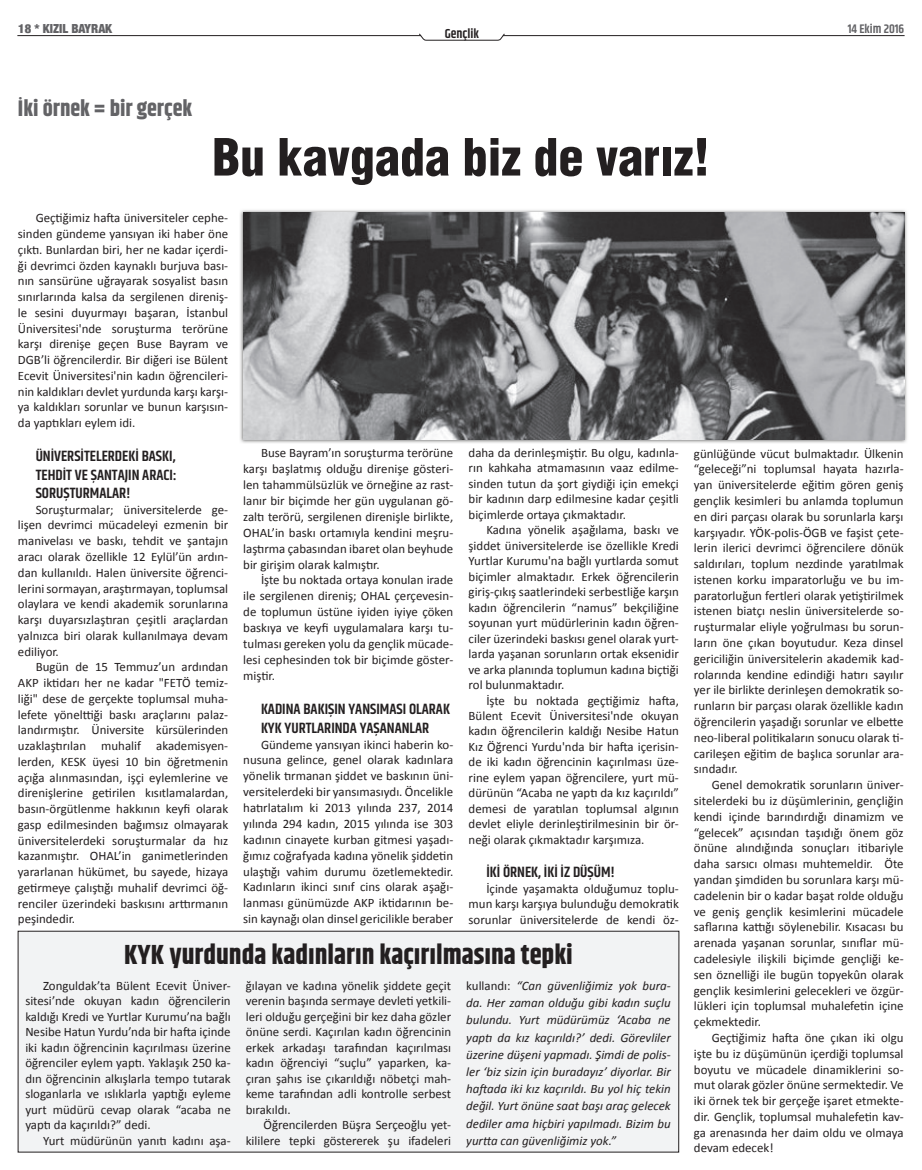
<style>
.page{position:relative;width:922px;height:1170px;background:#fff}
.page>*{position:absolute;margin:0;border:0;box-sizing:border-box;transform-origin:0 0}
.t1{font:900 condensed 50px "Helvetica";color:#231f20}
.t2{font:700 27.5px "Khand";color:#231f20}
.t3{font:700 22.5px "Khand";color:#636366}
.t4{font:600 15px/18.2px "Khand";color:#231f20;text-align:justify}
.t5{font:600 13.12px "Khand";color:#231f20}
.t6{font:12.88px/15.8px "Calibri";color:#231f20;text-align:justify}
.t7{font:italic 12.88px/17.2px "Calibri";color:#231f20;text-align:justify}
.t8{font:900 condensed 12.5px "Helvetica Neue";color:#636366}
.t9{font:600 12.5px "Khand";color:#636366}
.s1{font-style:normal}
</style>
<div class="page">
<hr style="left:18px;top:35px;width:402px;height:1px;background:#231f20">
<hr style="left:503px;top:35px;width:400px;height:1px;background:#231f20">
<svg style="left:419px;top:33px;width:85px;height:7px"></svg>
<img style="left:240px;top:210px;width:667px;height:233px">
<img style="left:243px;top:213px;width:661px;height:227px">
<div style="left:18px;top:930px;width:661px;height:222px;background:#f2f3f4"></div>
<p class="t8" style="left:18px;top:19px;width:95px">18 * KIZIL BAYRAK</p>
<p class="t9" style="left:847px;top:21px;width:58px">14 Ekim 2016</p>
<p class="t5" style="left:444px;top:25px;width:36px">Gençlik</p>
<h3 class="t3" style="left:18px;top:92px;width:176px">İki örnek = bir gerçek</h3>
<h1 class="t1" style="left:212px;top:126px;width:499px">Bu kavgada biz de varız!</h1>
<p class="t6" style="left:18px;top:210px;width:212px;text-indent:18px">Geçtiğimiz hafta üniversiteler cephe&shy;sinden gündeme yansıyan iki haber öne çıktı. Bunlardan biri, her ne kadar içerdi&shy;ği devrimci özden kaynaklı burjuva bası&shy;nın sansürüne uğrayarak sosyalist basın sınırlarında kalsa da sergilenen direniş&shy;le sesini duyurmayı başaran, İstanbul Üniversitesi'nde soruşturma terörüne karşı direnişe geçen Buse Bayram ve DGB’li öğrencilerdir. Bir diğeri ise Bülent Ecevit Üniversitesi'nin kadın öğrencileri&shy;nin kaldıkları devlet yurdunda karşı karşı&shy;ya kaldıkları sorunlar ve bunun karşısın&shy;da yaptıkları eylem idi.</p>
<p class="t4" style="left:36px;top:448px;width:142px">ÜNIVERSITELERDEKI BASKI, TEHDIT VE ŞANTAJIN ARACI:<br>SORUŞTURMALAR!</p>
<p class="t6" style="left:18px;top:501px;width:212px;text-indent:18px">Soruşturmalar; üniversitelerde ge&shy;lişen devrimci mücadeleyi ezmenin bir manivelası ve baskı, tehdit ve şantajın aracı olarak özellikle 12 Eylül’ün ardın&shy;dan kullanıldı. Halen üniversite öğrenci&shy;lerini sormayan, araştırmayan, toplumsal olaylara ve kendi akademik sorunlarına karşı duyarsızlaştıran çeşitli araçlardan yalnızca biri olarak kullanılmaya devam ediliyor.</p>
<p class="t6" style="left:18px;top:659px;width:212px;text-indent:18px">Bugün de 15 Temmuz’un ardından AKP iktidarı her ne kadar "FETÖ temiz&shy;liği" dese de gerçekte toplumsal muha&shy;lefete yönelttiği baskı araçlarını palaz&shy;landırmıştır. Üniversite kürsülerinden uzaklaştırılan muhalif akademisyen&shy;lerden, KESK üyesi 10 bin öğretmenin açığa alınmasından, işçi eylemlerine ve direnişlerine getirilen kısıtlamalardan, basın-örgütlenme hakkının keyfi olarak gasp edilmesinden bağımsız olmayarak üniversitelerdeki soruşturmalar da hız kazanmıştır. OHAL’in ganimetlerinden yararlanan hükümet, bu sayede, hizaya getirmeye çalıştığı muhalif devrimci öğ&shy;renciler üzerindeki baskısını arttırmanın peşindedir.</p>
<p class="t6" style="left:243px;top:445px;width:211px;text-indent:18px">Buse Bayram’ın soruşturma terörüne karşı başlatmış olduğu direnişe gösteri&shy;len tahammülsüzlük ve örneğine az rast&shy;lanır bir biçimde her gün uygulanan gö&shy;zaltı terörü, sergilenen direnişle birlikte, OHAL’in baskı ortamıyla kendini meşru&shy;laştırma çabasından ibaret olan beyhude bir girişim olarak kalmıştır.</p>
<p class="t6" style="left:243px;top:572px;width:211px;text-indent:18px">İşte bu noktada ortaya konulan irade ile sergilenen direniş; OHAL çerçevesin&shy;de toplumun üstüne iyiden iyiye çöken baskıya ve keyfi uygulamalara karşı tu&shy;tulması gereken yolu da gençlik mücade&shy;lesi cephesinden tok bir biçimde göster&shy;miştir.</p>
<p class="t4" style="left:261px;top:700px;width:190px">KADINA BAKIŞIN YANSIMASI OLARAK<br>KYK YURTLARINDA YAŞANANLAR</p>
<p class="t6" style="left:243px;top:736px;width:211px;text-indent:18px">Gündeme yansıyan ikinci haberin ko&shy;nusuna gelince, genel olarak kadınlara yönelik tırmanan şiddet ve baskının üni&shy;versitelerdeki bir yansımasıydı. Öncelikle hatırlatalım ki 2013 yılında 237, 2014 yılında 294 kadın, 2015 yılında ise 303 kadının cinayete kurban gitmesi yaşadı&shy;ğımız coğrafyada kadına yönelik şiddetin ulaştığı vahim durumu özetlemektedir.<br>Kadınların ikinci sınıf cins olarak aşağı&shy;lanması günümüzde AKP iktidarının be&shy;sin kaynağı olan dinsel gericilikle beraber</p>
<p class="t6" style="left:468px;top:444px;width:212px">daha da derinleşmiştir. Bu olgu, kadınla&shy;rın kahkaha atmamasının vaaz edilme&shy;sinden tutun da şort giydiği için emekçi bir kadının darp edilmesine kadar çeşitli biçimlerde ortaya çıkmaktadır.</p>
<p class="t6" style="left:468px;top:522px;width:212px;text-indent:18px">Kadına yönelik aşağılama, baskı ve şiddet üniversitelerde ise özellikle Kredi Yurtlar Kurumu'na bağlı yurtlarda somut biçimler almaktadır. Erkek öğrencilerin giriş-çıkış saatlerindeki serbestliğe karşın kadın öğrencilerin “namus” bekçiliğine soyunan yurt müdürlerinin kadın öğren&shy;ciler üzerindeki baskısı genel olarak yurt&shy;larda yaşanan sorunların ortak eksenidir ve arka planında toplumun kadına biçtiği rol bulunmaktadır.</p>
<p class="t6" style="left:468px;top:692px;width:212px;text-indent:18px">İşte bu noktada geçtiğimiz hafta, Bülent Ecevit Üniversitesi'nde okuyan kadın öğrencilerin kaldığı Nesibe Hatun Kız Öğrenci Yurdu'nda bir hafta içerisin&shy;de iki kadın öğrencinin kaçırılması üze&shy;rine eylem yapan öğrencilere, yurt mü&shy;dürünün “Acaba ne yaptı da kız kaçırıldı” demesi de yaratılan toplumsal algının devlet eliyle derinleştirilmesinin bir ör&shy;neği olarak çıkmaktadır karşımıza.</p>
<p class="t4" style="left:486px;top:864px;width:130px">IKI ÖRNEK, IKI IZ DÜŞÜM!</p>
<p class="t6" style="left:468px;top:880px;width:212px;text-indent:18px">İçinde yaşamakta olduğumuz toplu&shy;mun karşı karşıya bulunduğu demokratik sorunlar üniversitelerde de kendi öz-</p>
<h2 class="t2" style="left:124px;top:934px;width:450px">KYK yurdunda kadınların kaçırılmasına tepki</h2>
<p class="t6" style="left:25px;top:977px;width:207px;text-indent:18px">Zonguldak’ta Bülent Ecevit Üniver&shy;sitesi’nde okuyan kadın öğrencilerin kaldığı Kredi ve Yurtlar Kurumu’na bağlı Nesibe Hatun Yurdu’nda bir hafta içinde iki kadın öğrencinin kaçırılması üzerine öğrenciler eylem yaptı. Yaklaşık 250 ka&shy;dın öğrencinin alkışlarla tempo tutarak sloganlarla ve ıslıklarla yaptığı eyleme yurt müdürü cevap olarak “acaba ne yaptı da kaçırıldı?” dedi.</p>
<p class="t6" style="left:43px;top:1132px;width:189px">Yurt müdürünün yanıtı kadını aşa-</p>
<p class="t6" style="left:246px;top:977px;width:207px">ğılayan ve kadına yönelik şiddete geçit verenin başında sermaye devleti yetkili&shy;leri olduğu gerçeğini bir kez daha gözler önüne serdi. Kaçırılan kadın öğrencinin erkek arkadaşı tarafından kaçırılması kadın öğrenciyi “suçlu” yaparken, ka&shy;çıran şahıs ise çıkarıldığı nöbetçi mah&shy;keme tarafından adli kontrolle serbest bırakıldı.</p>
<p class="t6" style="left:246px;top:1116px;width:207px;text-align:right">Öğrencilerden Büşra Serçeoğlu yet&shy;kililere tepki göstererek şu ifadeleri</p>
<p class="t7" style="left:466px;top:976px;width:206px"><span class="s1">kullandı:</span> “Can güvenliğimiz yok bura&shy;da. Her zaman olduğu gibi kadın suçlu bulundu. Yurt müdürümüz ‘Acaba ne yaptı da kız kaçırıldı?’ dedi. Görevliler üzerine düşeni yapmadı. Şimdi de polis&shy;ler ‘biz sizin için buradayız’ diyorlar. Bir haftada iki kız kaçırıldı. Bu yol hiç tekin değil. Yurt önüne saat başı araç gelecek dediler ama hiçbiri yapılmadı. Bizim bu yurtta can güvenliğimiz yok.”</p>
<p class="t6" style="left:693px;top:445px;width:211px">günlüğünde vücut bulmaktadır. Ülkenin “geleceği”ni toplumsal hayata hazırla&shy;yan üniversitelerde eğitim gören geniş gençlik kesimleri bu anlamda toplumun en diri parçası olarak bu sorunlarla karşı karşıyadır. YÖK-polis-ÖGB ve faşist çete&shy;lerin ilerici devrimci öğrencilere dönük saldırıları, toplum nezdinde yaratılmak istenen korku imparatorluğu ve bu im&shy;paratorluğun fertleri olarak yetiştirilmek istenen biatçı neslin üniversitelerde so&shy;ruşturmalar eliyle yoğrulması bu sorun&shy;ların öne çıkan boyutudur. Keza dinsel gericiliğin üniversitelerin akademik kad&shy;rolarında kendine edindiği hatırı sayılır yer ile birlikte derinleşen demokratik so&shy;runların bir parçası olarak özellikle kadın öğrencilerin yaşadığı sorunlar ve elbette neo-liberal politikaların sonucu olarak ti&shy;carileşen eğitim de başlıca sorunlar ara&shy;sındadır.</p>
<p class="t6" style="left:693px;top:777px;width:211px;text-indent:18px">Genel demokratik sorunların üniver&shy;sitelerdeki bu iz düşümlerinin, gençliğin kendi içinde barındırdığı dinamizm ve “gelecek” açısından taşıdığı önem göz önüne alındığında sonuçları itibariyle daha sarsıcı olması muhtemeldir. Öte yandan şimdiden bu sorunlara karşı mü&shy;cadelenin bir o kadar başat rolde olduğu ve geniş gençlik kesimlerini mücadele saflarına kattığı söylenebilir. Kısacası bu arenada yaşanan sorunlar, sınıflar mü&shy;cadelesiyle ilişkili biçimde gençliği ke&shy;sen öznelliği ile bugün topyekûn olarak gençlik kesimlerini gelecekleri ve özgür&shy;lükleri için toplumsal muhalefetin içine çekmektedir.</p>
<p class="t6" style="left:693px;top:1029px;width:211px;text-indent:18px">Geçtiğimiz hafta öne çıkan iki olgu işte bu iz düşümünün içerdiği toplumsal boyutu ve mücadele dinamiklerini so&shy;mut olarak gözler önüne sermektedir. Ve iki örnek tek bir gerçeğe işaret etmekte&shy;dir. Gençlik, toplumsal muhalefetin kav&shy;ga arenasında her daim oldu ve olmaya devam edecek!</p>
</div>
